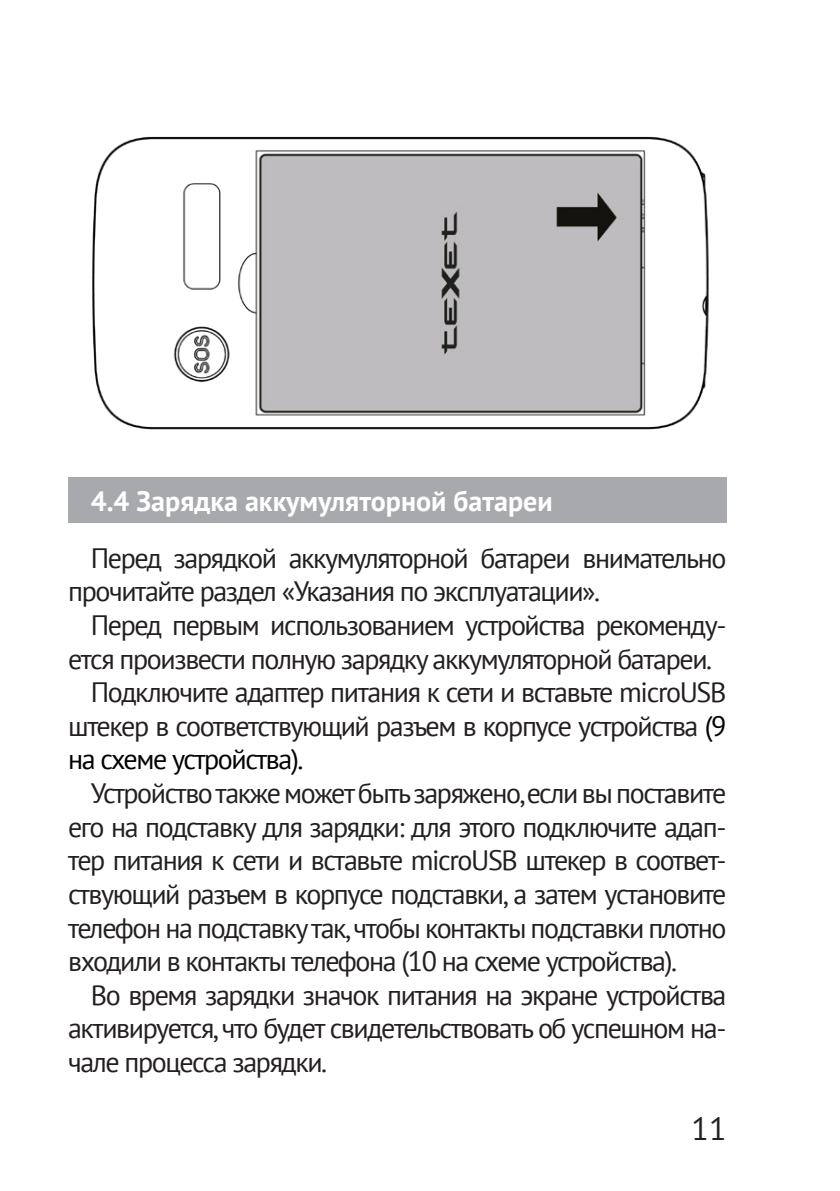
<style>
.page{position:relative;width:840px;height:1191px;background:#fff}
.page>*{position:absolute;margin:0;border:0;box-sizing:border-box;transform-origin:0 0}
.t1{font:32px "PT Sans";color:#231f20}
.All{font:28px/33.6px "PT Sans";letter-spacing:-.05em;color:#231f20;text-align:justify}
.Юлия{font:700 28px "PT Sans";color:#fff}
.s1{color:#000}
</style>
<div class="page">
<img style="left:92px;top:136px;width:617px;height:294px">
<div style="left:68px;top:477px;width:658px;height:46px;background:#a8a9ad"></div>
<p class="Юлия" style="left:91px;top:482px;width:463px">4.4 Зарядка аккумуляторной батареи</p>
<p class="All" style="left:68px;top:540px;width:659px;text-indent:23px">Перед зарядкой аккумуляторной батареи внимательно прочитайте раздел «Указания по эксплуатации».</p>
<p class="All" style="left:68px;top:607px;width:659px;text-indent:23px">Перед первым использованием устройства рекоменду&shy;ется произвести полную зарядку аккумуляторной батареи.</p>
<p class="All" style="left:68px;top:675px;width:659px;text-indent:23px">Подключите адаптер питания к сети и вставьте microUSB штекер в соответствующий разъем в корпусе устройства <span class="s1">(9 на схеме устройства).</span></p>
<p class="All" style="left:68px;top:775px;width:659px;text-indent:23px">Устройство также может быть заряжено,если вы поставите его на подставку для зарядки: для этого подключите адап&shy;тер питания к сети и вставьте microUSB штекер в соответ&shy;ствующий разъем в корпусе подставки, а затем установите телефон на подставку так, чтобы контакты подставки плотно входили в контакты телефона (10 на схеме устройства).</p>
<p class="All" style="left:68px;top:977px;width:659px;text-indent:23px">Во время зарядки значок питания на экране устройства активируется, что будет свидетельствовать об успешном на&shy;чале процесса зарядки.</p>
<p class="t1" style="left:691px;top:1107px;width:36px">11</p>
</div>
